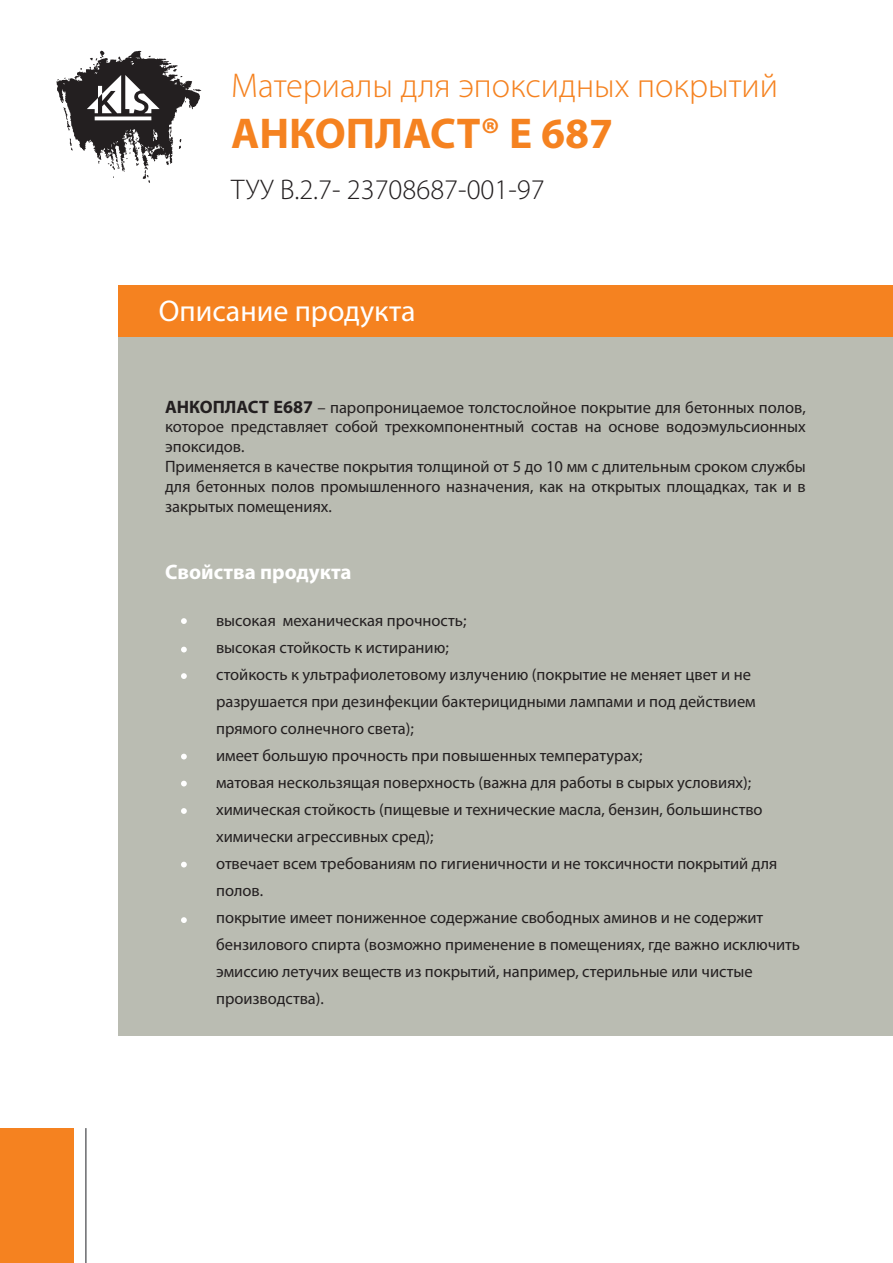
<style>
.page{position:relative;width:893px;height:1263px;background:#fff}
.page>*{position:absolute;margin:0;border:0;box-sizing:border-box;transform-origin:0 0}
.t1{font:700 43.35px "Myriad Pro";color:#f58220}
.t2{font:300 34.5px "Myriad Pro";color:#f58220}
.t3{font:30px "Myriad Pro";color:#fff}
.t4{font:300 28.5px "Myriad Pro";color:#231f20}
.t5{font:700 21px "Myriad Pro";color:#fff}
.t6{font:16.5px/27px "Myriad Pro";color:#231f20}
.s1{font-weight:700;font-size:18px}
</style>
<div class="page">
<svg style="left:56px;top:51px;width:145px;height:132px"></svg>
<div style="left:118px;top:297px;width:775px;height:739px;background:#babcb2"></div>
<div style="left:118px;top:285px;width:775px;height:52px;background:#f58220"></div>
<svg style="left:181px;top:618px;width:6px;height:6px"></svg>
<svg style="left:181px;top:647px;width:6px;height:5px"></svg>
<svg style="left:181px;top:673px;width:6px;height:6px"></svg>
<svg style="left:181px;top:754px;width:6px;height:5px"></svg>
<svg style="left:181px;top:781px;width:6px;height:5px"></svg>
<svg style="left:181px;top:808px;width:6px;height:6px"></svg>
<svg style="left:181px;top:862px;width:6px;height:5px"></svg>
<svg style="left:181px;top:917px;width:6px;height:6px"></svg>
<div style="left:0;top:1128px;width:74px;height:135px;background:#f58220"></div>
<hr style="left:85px;top:1128px;width:2px;height:135px;background:#696a6d">
<h2 class="t2" style="left:231px;top:67px;width:548px">Материалы для эпоксидных покрытий</h2>
<h1 class="t1" style="left:231px;top:105px;width:384px">АНКОПЛАСТ® Е 687</h1>
<h3 class="t4" style="left:231px;top:174px;width:315px">ТУУ В.2.7- 23708687-001-97</h3>
<h3 class="t3" style="left:159px;top:293px;width:258px">Описание продукта</h3>
<p class="t6" style="left:165px;top:397px;width:642px;line-height:19.8px"><span class="s1">АНКОПЛАСТ Е687</span> – паропроницаемое толстослойное покрытие для бетонных полов, которое представляет собой трехкомпонентный состав на основе водоэмульсионных эпоксидов.<br>Применяется в качестве покрытия толщиной от 5 до 10 мм с длительным сроком службы для бетонных полов промышленного назначения, как на открытых площадках, так и в закрытых помещениях.</p>
<p class="t5" style="left:165px;top:559px;width:188px">Свойства продукта</p>
<p class="t6" style="left:216px;top:607px;width:585px">высокая механическая прочность;<br>высокая стойкость к истиранию;<br>стойкость к ультрафиолетовому излучению (покрытие не меняет цвет и не разрушается при дезинфекции бактерицидными лампами и под действием прямого солнечного света);<br>имеет большую прочность при повышенных температурах;<br>матовая нескользящая поверхность (важна для работы в сырых условиях); химическая стойкость (пищевые и технические масла, бензин, большинство химически агрессивных сред);<br>отвечает всем требованиям по гигиеничности и не токсичности покрытий для полов.<br>покрытие имеет пониженное содержание свободных аминов и не содержит бензилового спирта (возможно применение в помещениях, где важно исключить эмиссию летучих веществ из покрытий, например, стерильные или чистые производства).</p>
</div>
